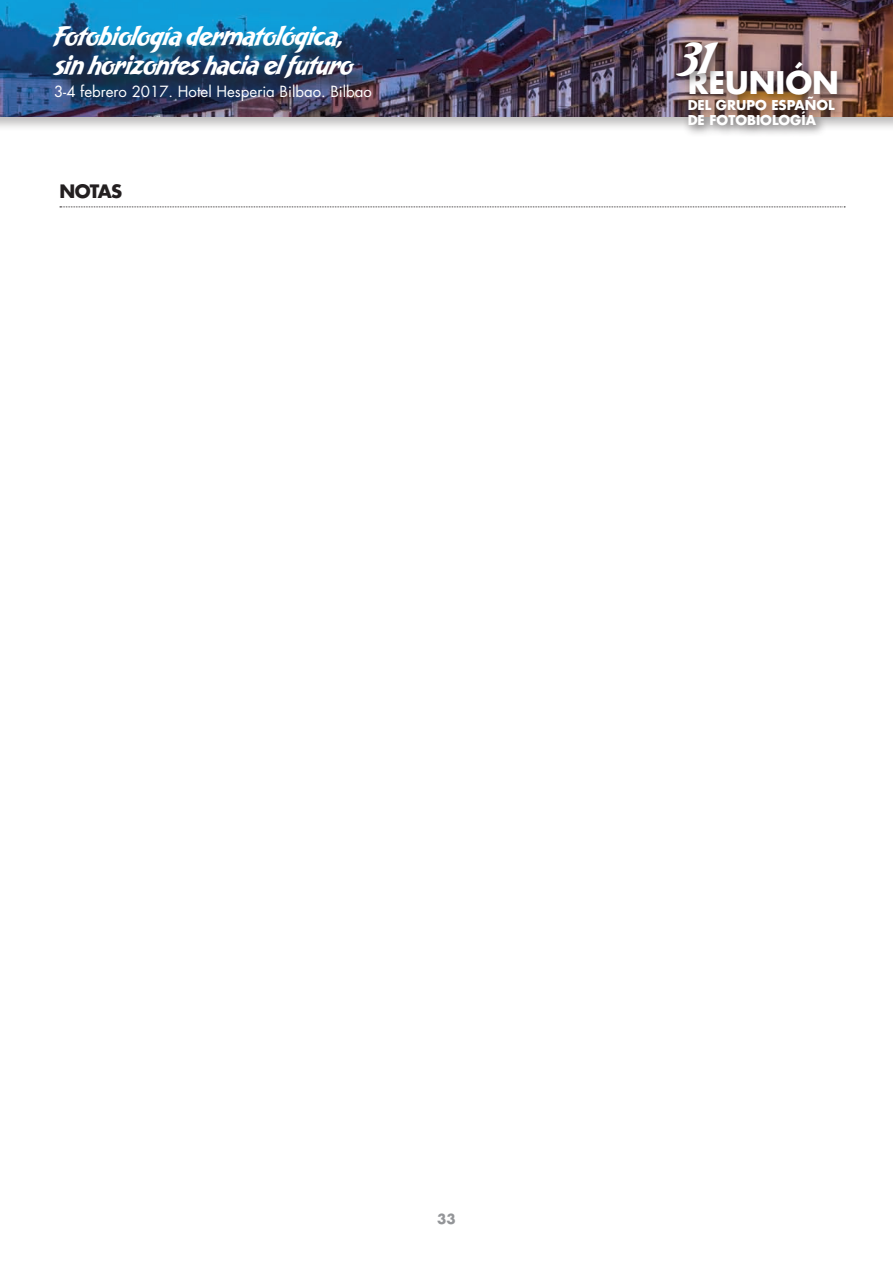
<style>
.page{position:relative;width:893px;height:1263px;background:#fff}
.page>*{position:absolute;margin:0;border:0;box-sizing:border-box;transform-origin:0 0}
.t1{font:41.1px "Bakery Script";color:#fff}
.t2{font:700 30.45px "Futura";color:#fff}
.t3{font:24.6px/29.5px "Bakery Script";color:#fff}
.t4{font:700 18px "Futura LT";letter-spacing:-.04em;color:#231f20}
.t5{font:15px "Futura";color:#fff}
.t6{font:700 13.5px "Futura LT";color:#939598}
.t7{font:700 13.2px/15.9px "Futura";color:#fff}
</style>
<div class="page">
<div style="left:0;top:0;width:893px;height:133px;background:#231f20;opacity:.3"></div>
<img style="left:0;top:0;width:893px;height:117px">
<div style="left:682px;top:56px;width:167px;height:82px;background:#231f20;opacity:.75"></div>
<div style="left:671px;top:36px;width:59px;height:52px;background:#231f20;opacity:.75"></div>
<div style="left:55px;top:27px;width:336px;height:92px;background:#231f20;opacity:.75"></div>
<svg style="left:60px;top:207px;width:785px;height:1px"></svg>
<p class="t3" style="left:54px;top:22px;width:300px">Fotobiología dermatológica, sin horizontes hacia el futuro</p>
<p class="t5" style="left:54px;top:81px;width:319px">3-4 febrero 2017. Hotel Hesperia Bilbao. Bilbao</p>
<p class="t4" style="left:60px;top:179px;width:64px">NOTAS</p>
<h1 class="t1" style="left:680px;top:33px;width:35px">31</h1>
<p class="t2" style="left:688px;top:61px;width:153px">REUNIÓN</p>
<p class="t7" style="left:688px;top:96px;width:149px">DEL GRUPO ESPAÑOL<br>DE FOTOBIOLOGÍA</p>
<p class="t6" style="left:437px;top:1210px;width:20px">33</p>
</div>
